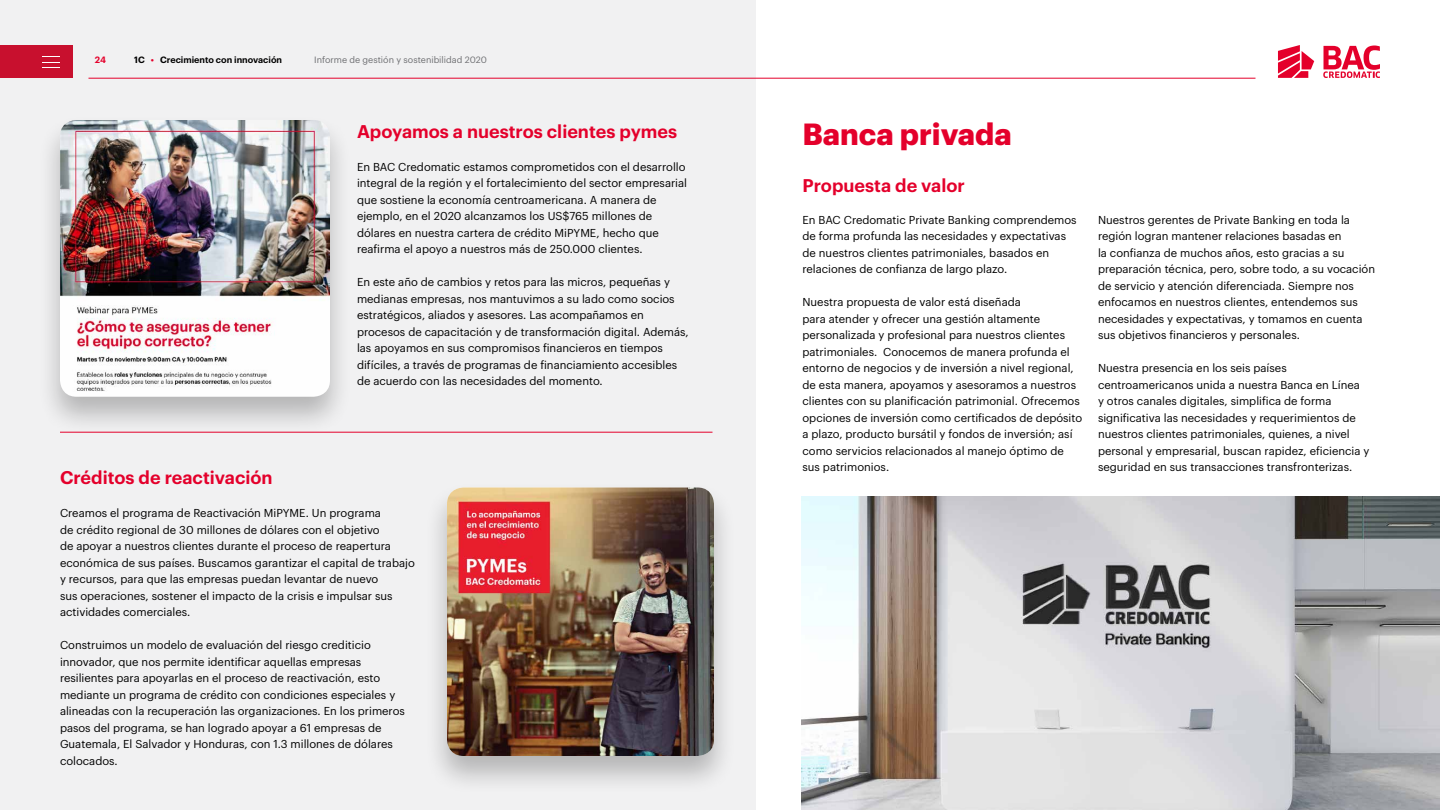
<style>
.page{position:relative;width:1440px;height:810px;background:#fff}
.page>*{position:absolute;margin:0;border:0;box-sizing:border-box;transform-origin:0 0}
.t1{font:700 30px "Graphik";color:#e4002b}
.t2{font:600 18px "Graphik";color:#e4002b}
.t3{font:11.25px/16.5px "Graphik";color:#000}
.t4{font:9px "Graphik";color:#6d6e71}
.t5{font:600 9px "Graphik";color:#000}
.t6{font:600 9px "Graphik";color:#e4002b}
.s1{color:#e4002b}
</style>
<div class="page">
<div style="left:0;top:0;width:756px;height:810px;background:#f1f1f2"></div>
<svg style="left:1323px;top:46px;width:57px;height:32px"></svg>
<svg style="left:1278px;top:45px;width:36px;height:33px"></svg>
<hr style="left:88px;top:78px;width:1168px;height:1px;background:#e4002b">
<hr style="left:60px;top:432px;width:652px;height:1px;background:#e4002b">
<div style="left:0;top:45px;width:73px;height:33px;background:#c8102e"></div>
<svg style="left:43px;top:56px;width:17px;height:12px"></svg>
<div style="left:37px;top:114px;width:316px;height:322px;background:#000;opacity:.25"></div>
<img style="left:60px;top:120px;width:270px;height:277px">
<div style="left:424px;top:481px;width:313px;height:314px;background:#000;opacity:.25"></div>
<img style="left:447px;top:488px;width:267px;height:268px">
<img style="left:801px;top:496px;width:639px;height:314px">
<p class="t6" style="left:95px;top:53px;width:13px">24</p>
<p class="t5" style="left:134px;top:53px;width:149px">1C <span class="s1">•</span> Crecimiento con innovación</p>
<p class="t4" style="left:314px;top:53px;width:174px">Informe de gestión y sostenibilidad 2020</p>
<h2 class="t2" style="left:357px;top:117px;width:322px">Apoyamos a nuestros clientes pymes</h2>
<p class="t3" style="left:357px;top:158px;width:332px">En BAC Credomatic estamos comprometidos con el desarrollo integral de la región y el fortalecimiento del sector empresarial que sostiene la economía centroamericana. A manera de ejemplo, en el 2020 alcanzamos los US$765 millones de dólares en nuestra cartera de crédito MiPYME, hecho que reafirma el apoyo a nuestros más de 250.000 clientes.</p>
<p class="t3" style="left:357px;top:273px;width:333px">En este año de cambios y retos para las micros, pequeñas y medianas empresas, nos mantuvimos a su lado como socios estratégicos, aliados y asesores. Las acompañamos en procesos de capacitación y de transformación digital. Además, las apoyamos en sus compromisos financieros en tiempos difíciles, a través de programas de financiamiento accesibles de acuerdo con las necesidades del momento.</p>
<h2 class="t2" style="left:60px;top:464px;width:214px">Créditos de reactivación</h2>
<p class="t3" style="left:60px;top:504px;width:356px">Creamos el programa de Reactivación MiPYME. Un programa<br>de crédito regional de 30 millones de dólares con el objetivo<br>de apoyar a nuestros clientes durante el proceso de reapertura económica de sus países. Buscamos garantizar el capital de trabajo y recursos, para que las empresas puedan levantar de nuevo<br>sus operaciones, sostener el impacto de la crisis e impulsar sus actividades comerciales.</p>
<p class="t3" style="left:60px;top:636px;width:346px">Construimos un modelo de evaluación del riesgo crediticio innovador, que nos permite identificar aquellas empresas resilientes para apoyarlas en el proceso de reactivación, esto mediante un programa de crédito con condiciones especiales y alineadas con la recuperación las organizaciones. En los primeros pasos del programa, se han logrado apoyar a 61 empresas de Guatemala, El Salvador y Honduras, con 1.3 millones de dólares colocados.</p>
<h1 class="t1" style="left:802px;top:111px;width:211px">Banca privada</h1>
<h2 class="t2" style="left:802px;top:171px;width:164px">Propuesta de valor</h2>
<p class="t3" style="left:802px;top:210px;width:276px">En BAC Credomatic Private Banking comprendemos de forma profunda las necesidades y expectativas de nuestros clientes patrimoniales, basados en relaciones de confianza de largo plazo.</p>
<p class="t3" style="left:802px;top:293px;width:281px">Nuestra propuesta de valor está diseñada<br>para atender y ofrecer una gestión altamente personalizada y profesional para nuestros clientes patrimoniales. Conocemos de manera profunda el entorno de negocios y de inversión a nivel regional, de esta manera, apoyamos y asesoramos a nuestros clientes con su planificación patrimonial. Ofrecemos opciones de inversión como certificados de depósito a plazo, producto bursátil y fondos de inversión; así como servicios relacionados al manejo óptimo de sus patrimonios.</p>
<p class="t3" style="left:1098px;top:210px;width:279px">Nuestros gerentes de Private Banking en toda la región logran mantener relaciones basadas en<br>la confianza de muchos años, esto gracias a su preparación técnica, pero, sobre todo, a su vocación de servicio y atención diferenciada. Siempre nos enfocamos en nuestros clientes, entendemos sus necesidades y expectativas, y tomamos en cuenta sus objetivos financieros y personales.</p>
<p class="t3" style="left:1098px;top:359px;width:273px">Nuestra presencia en los seis países centroamericanos unida a nuestra Banca en Línea<br>y otros canales digitales, simplifica de forma significativa las necesidades y requerimientos de nuestros clientes patrimoniales, quienes, a nivel personal y empresarial, buscan rapidez, eficiencia y seguridad en sus transacciones transfronterizas.</p>
</div>
